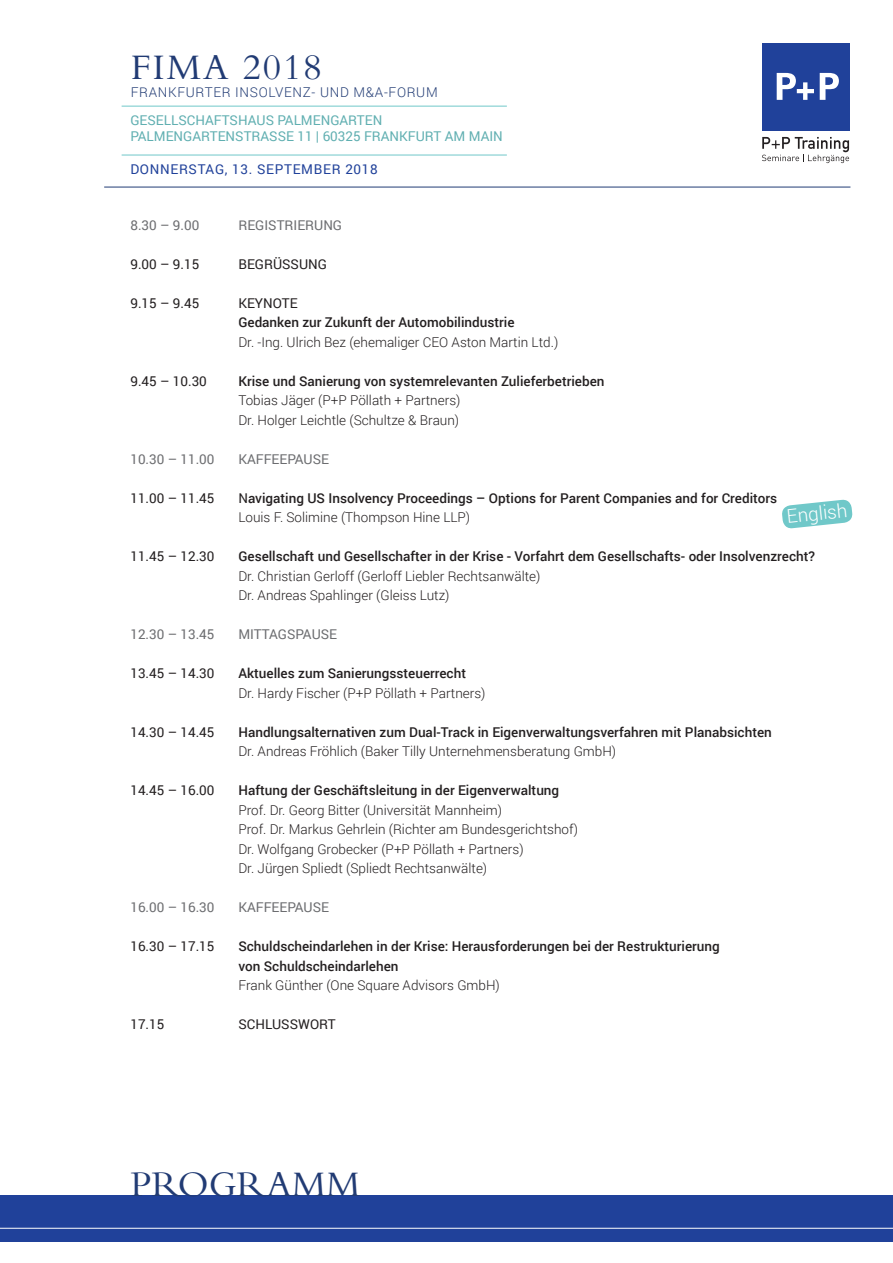
<style>
.page{position:relative;width:893px;height:1263px;background:#fff}
.page>*{position:absolute;margin:0;border:0;box-sizing:border-box;transform-origin:0 0}
.t1{font:37.5px "Bembo Std";letter-spacing:.05em;color:#213b74}
.t2{font:37.5px "Bembo Std";color:#213b74}
.t3{font:300 18.9px "Roboto";color:#fff}
.t4{font:500 13.5px/19.5px "Roboto";color:#231f20}
.t5{font:300 13.5px/19.5px "Roboto";color:#231f20}
.t6{font:13.5px "Roboto";color:#231f20}
.t7{font:13.5px "Roboto";color:#6c6d70}
.t8{font:13.5px/16.2px "Roboto";color:#60afb1}
.t9{font:300 13.5px "Roboto";letter-spacing:.05em;color:#213b74}
.t10{font:13.5px "Roboto";letter-spacing:.05em;color:#20419a}
.s1{font-weight:400}
.s2{font-weight:300}
</style>
<div class="page">
<hr style="left:104px;top:187px;width:746px;height:1px;background:#213b74">
<hr style="left:122px;top:106px;width:385px;height:1px;background:#70c8c9">
<hr style="left:122px;top:155px;width:385px;height:1px;background:#70c8c9">
<div style="left:0;top:1195px;width:893px;height:47px;background:#20419a"></div>
<hr style="left:0;top:1228px;width:893px;height:1px;background:#fff">
<svg style="left:782px;top:499px;width:71px;height:30px"></svg>
<div style="left:762px;top:43px;width:88px;height:88px;background:#20419a"></div>
<svg style="left:762px;top:137px;width:87px;height:26px"></svg>
<svg style="left:777px;top:73px;width:37px;height:27px"></svg>
<svg style="left:820px;top:73px;width:19px;height:27px"></svg>
<h1 class="t1" style="left:131px;top:45px;width:193px">FIMA 2018</h1>
<p class="t9" style="left:131px;top:83px;width:308px">FRANKFURTER INSOLVENZ- UND M&amp;A-FORUM</p>
<p class="t8" style="left:130px;top:112px;width:374px">GESELLSCHAFTSHAUS PALMENGARTEN<br>PALMENGARTENSTRASSE 11 | 60325 FRANKFURT AM MAIN</p>
<p class="t10" style="left:130px;top:160px;width:249px">DONNERSTAG, 13. SEPTEMBER 2018</p>
<p class="t7" style="left:130px;top:216px;width:70px">8.30 – 9.00</p>
<p class="t7" style="left:238px;top:216px;width:105px">REGISTRIERUNG</p>
<p class="t6" style="left:130px;top:255px;width:70px">9.00 – 9.15</p>
<p class="t6" style="left:238px;top:255px;width:90px">BEGRÜSSUNG</p>
<p class="t6" style="left:130px;top:294px;width:70px">9.15 – 9.45</p>
<p class="t6" style="left:238px;top:294px;width:61px">KEYNOTE</p>
<p class="t4" style="left:238px;top:312px;width:278px">Gedanken zur Zukunft der Automobilindustrie</p>
<p class="t5" style="left:238px;top:332px;width:321px">Dr. -Ing. Ulrich Bez (ehemaliger CEO Aston Martin Ltd.)</p>
<p class="t6" style="left:130px;top:372px;width:78px">9.45 – 10.30</p>
<p class="t4" style="left:238px;top:371px;width:368px">Krise und Sanierung von systemrelevanten Zulieferbetrieben</p>
<p class="t5" style="left:238px;top:390px;width:224px">Tobias Jäger (P+P Pöllath + Partners)<br>Dr. Holger Leichtle (Schultze &amp; Braun)</p>
<p class="t7" style="left:130px;top:450px;width:86px">10.30 – 11.00</p>
<p class="t7" style="left:238px;top:450px;width:92px">KAFFEEPAUSE</p>
<p class="t6" style="left:130px;top:489px;width:86px">11.00 – 11.45</p>
<p class="t4" style="left:238px;top:488px;width:540px"><span class="s1">N</span>avigating US Insolvency Proceedings – Options for Parent Companies and for Creditors<br><span class="s2">Louis F. Solimine (Thompson Hine LLP)</span></p>
<p class="t6" style="left:130px;top:547px;width:86px">11.45 – 12.30</p>
<p class="t4" style="left:238px;top:546px;width:578px">Gesellschaft und Gesellschafter in der Krise - Vorfahrt dem Gesellschafts- oder Insolvenzrecht?</p>
<p class="t5" style="left:238px;top:566px;width:304px">Dr. Christian Gerloff (Gerloff Liebler Rechtsanwälte)<br>Dr. Andreas Spahlinger (Gleiss Lutz)</p>
<p class="t7" style="left:130px;top:625px;width:86px">12.30 – 13.45</p>
<p class="t7" style="left:238px;top:625px;width:100px">MITTAGSPAUSE</p>
<p class="t6" style="left:130px;top:664px;width:86px">13.45 – 14.30</p>
<p class="t4" style="left:238px;top:663px;width:229px">Aktuelles zum Sanierungssteuerrecht</p>
<p class="t5" style="left:238px;top:683px;width:249px">Dr. Hardy Fischer (P+P Pöllath + Partners)</p>
<p class="t6" style="left:130px;top:723px;width:86px">14.30 – 14.45</p>
<p class="t4" style="left:238px;top:722px;width:535px">Handlungsalternativen zum Dual-Track in Eigenverwaltungsverfahren mit Planabsichten</p>
<p class="t5" style="left:238px;top:741px;width:379px">Dr. Andreas Fröhlich (Baker Tilly Unternehmensberatung GmbH)</p>
<p class="t6" style="left:130px;top:781px;width:86px">14.45 – 16.00</p>
<p class="t4" style="left:238px;top:780px;width:322px">Haftung der Geschäftsleitung in der Eigenverwaltung</p>
<p class="t5" style="left:238px;top:800px;width:341px">Prof. Dr. Georg Bitter (Universität Mannheim)<br>Prof. Dr. Markus Gehrlein (Richter am Bundesgerichtshof)<br>Dr. Wolfgang Grobecker (P+P Pöllath + Partners)<br>Dr. Jürgen Spliedt (Spliedt Rechtsanwälte)</p>
<p class="t7" style="left:130px;top:898px;width:86px">16.00 – 16.30</p>
<p class="t7" style="left:238px;top:898px;width:92px">KAFFEEPAUSE</p>
<p class="t6" style="left:130px;top:937px;width:86px">16.30 – 17.15</p>
<p class="t4" style="left:238px;top:936px;width:483px">Schuldscheindarlehen in der Krise: Herausforderungen bei der Restrukturierung von Schuldscheindarlehen</p>
<p class="t5" style="left:238px;top:975px;width:263px">Frank Günther (One Square Advisors GmbH)</p>
<p class="t6" style="left:130px;top:1015px;width:36px">17.15</p>
<p class="t6" style="left:238px;top:1015px;width:99px">SCHLUSSWORT</p>
<h2 class="t3" style="left:785px;top:503px;width:62px;rotate:-6deg">English</h2>
<h1 class="t2" style="left:130px;top:1162px;width:232px">PROGRAMM</h1>
</div>
